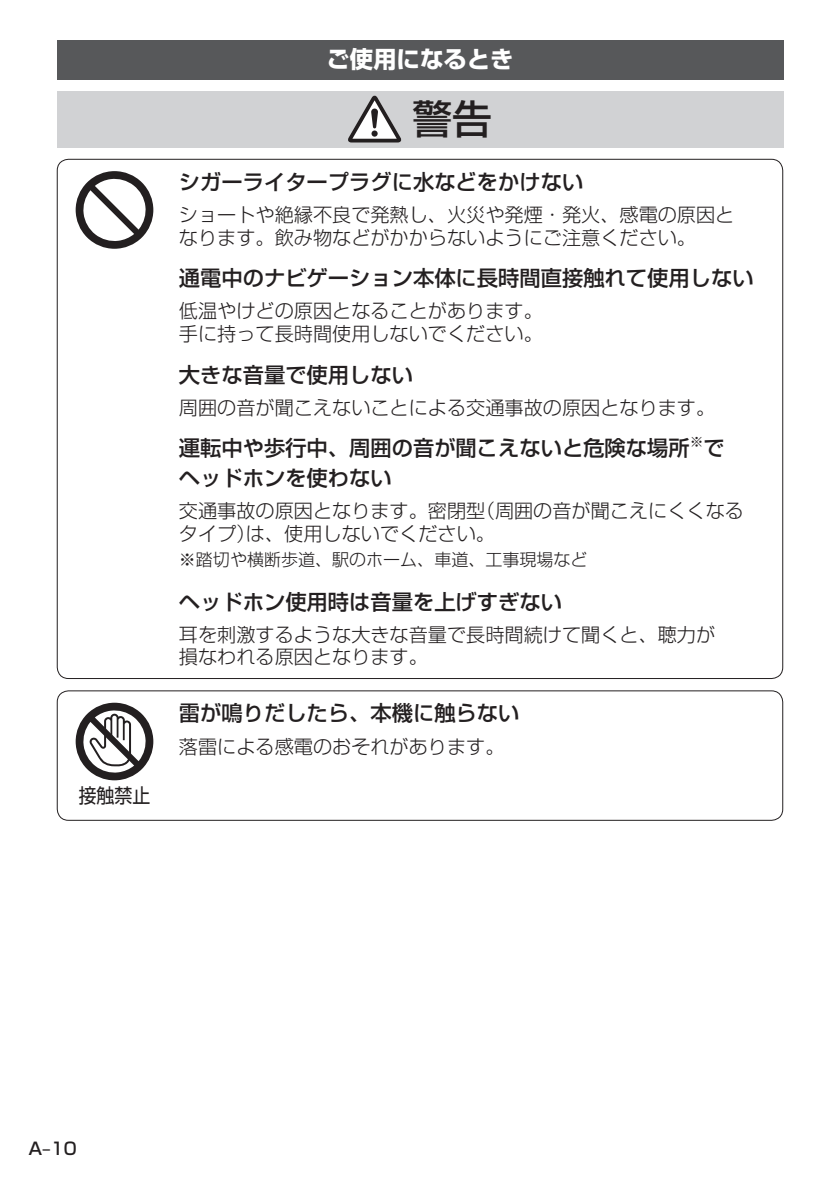
<style>
.page{position:relative;width:840px;height:1191px;background:#fff}
.page>*{position:absolute;margin:0;border:0;box-sizing:border-box;transform-origin:0 0}
.t1{font:39.6px "Shin Go Pro Medium 90 msp RKSJ H";color:#231f20}
.t2{font:23.4px "Shin Go Pro Bold 90 msp RKSJ H";color:#fff}
.t3{font:21.2px/29.8px "Shin Go Pro Medium 90 msp RKSJ H";color:#231f20}
.t4{font:19.8px "Shin Go Pro Regular 90 msp RKSJ H";color:#231f20;scale:.9 1}
.t5{font:19.2px/22.6px "Shin Go Pro Light 90 msp RKSJ H";color:#231f20}
.t6{font:17px "Shin Go Pro Light 90 msp RKSJ H";color:#231f20}
.t7{font:17px "Shin Go Pro Medium 90 msp RKSJ H";color:#231f20}
</style>
<div class="page">
<div style="left:57px;top:40px;width:725px;height:39px;background:#57585a"></div>
<div style="left:57px;top:91px;width:725px;height:56px;background:#d1d2d4"></div>
<svg style="left:348px;top:96px;width:53px;height:47px"></svg>
<svg style="left:76px;top:171px;width:77px;height:78px"></svg>
<div style="left:57px;top:690px;width:725px;height:130px;border:1px solid #231f20;border-radius:11px"></div>
<svg style="left:76px;top:702px;width:77px;height:78px"></svg>
<p class="t4" style="left:79px;top:788px;width:81px">接触禁止</p>
<p class="t2" style="left:326px;top:51px;width:189px">ご使用になるとき</p>
<h1 class="t1" style="left:412px;top:104px;width:81px">警告</h1>
<p class="t3" style="left:179px;top:170px;width:405px">シガーライタープラグに水などをかけない</p>
<p class="t5" style="left:179px;top:206px;width:556px">ショートや絶縁不良で発熱し、火災や発煙・発火、感電の原因となります。飲み物などがかからないようにご注意ください。</p>
<p class="t3" style="left:179px;top:266px;width:576px">通電中のナビゲーション本体に長時間直接触れて使用しない</p>
<p class="t5" style="left:179px;top:302px;width:365px">低温やけどの原因となることがあります。手に持って長時間使用しないでください。</p>
<p class="t3" style="left:179px;top:363px;width:235px">大きな音量で使用しない</p>
<p class="t5" style="left:179px;top:399px;width:537px">周囲の音が聞こえないことによる交通事故の原因となります。</p>
<p class="t3" style="left:179px;top:436px;width:547px">運転中や歩行中、周囲の音が聞こえないと危険な場所<sup>※</sup>でヘッドホンを使わない</p>
<p class="t5" style="left:179px;top:502px;width:566px">交通事故の原因となります。密閉型（周囲の音が聞こえにくくなるタイプ）は、使用しないでください。</p>
<p class="t6" style="left:179px;top:553px;width:410px">※踏切や横断歩道、駅のホーム、車道、工事現場など</p>
<p class="t3" style="left:179px;top:589px;width:384px">ヘッドホン使用時は音量を上げすぎない</p>
<p class="t5" style="left:179px;top:626px;width:537px">耳を刺激するような大きな音量で長時間続けて聞くと、聴力が損なわれる原因となります。</p>
<p class="t3" style="left:179px;top:701px;width:342px">雷が鳴りだしたら、本機に触らない</p>
<p class="t5" style="left:179px;top:737px;width:327px">落雷による感電のおそれがあります。</p>
<p class="t7" style="left:28px;top:1142px;width:50px">A‒10</p>
</div>
